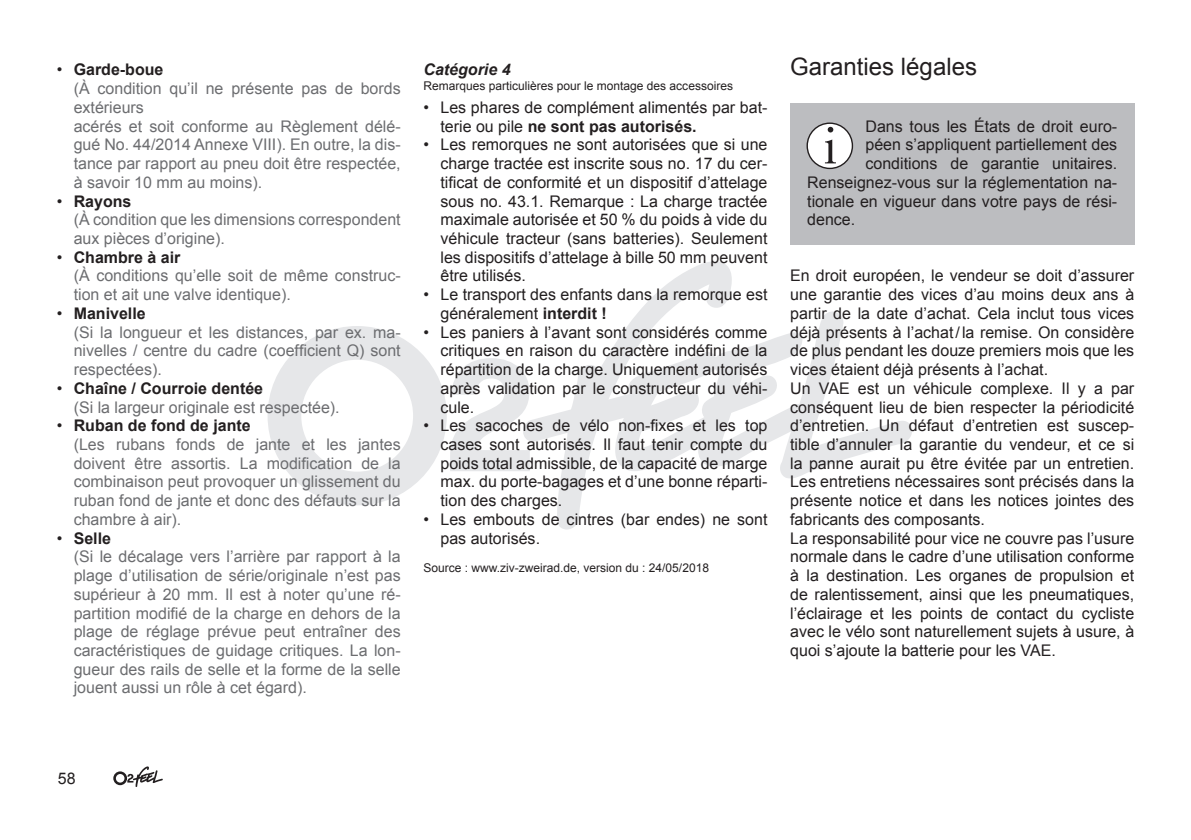
<style>
.page{position:relative;width:1191px;height:840px;background:#fff}
.page>*{position:absolute;margin:0;border:0;box-sizing:border-box;transform-origin:0 0}
.t1{font:24px "Arial";color:#231f20}
.t2{font:16px/18.8px "Arial";color:#231f20}
.t3{font:16px/18.8px "Arial";color:#6c6d70}
.t4{font:italic 700 16px "Arial";color:#231f20}
.t5{font:12px "Arial";color:#231f20}
.s1{color:#231f20}
.s2{font-weight:700;color:#231f20}
.s3{font-weight:700}
</style>
<div class="page">
<svg style="left:530px;top:261px;width:382px;height:268px"></svg>
<svg style="left:267px;top:326px;width:263px;height:179px"></svg>
<svg style="left:113px;top:766px;width:50px;height:20px"></svg>
<div style="left:790px;top:103px;width:344px;height:141px;background:#bcbdc0"></div>
<div style="left:807px;top:123px;width:45px;height:45px;background:#fff;border-radius:50%"></div>
<div style="left:806px;top:122px;width:47px;height:47px;border:1px solid #231f20;border-radius:50%"></div>
<svg style="left:827px;top:127px;width:6px;height:5px"></svg>
<svg style="left:825px;top:139px;width:11px;height:24px"></svg>
<p class="t3" style="left:74px;top:61px;width:328px;text-indent:-17px"><span class="s1">•</span> <span class="s2">Garde-boue<br></span>(À condition qu’il ne présente pas de bords extérieurs<br>acérés et soit conforme au Règlement délé&shy;gué No. 44/2014 Annexe VIII). En outre, la dis&shy;tance par rapport au pneu doit être respectée, à savoir 10 mm au moins).</p>
<p class="t3" style="left:74px;top:191px;width:328px;text-indent:-17px"><span class="s1">•</span> <span class="s2">Rayons<br></span>(À condition que les dimensions correspondent aux pièces d’origine).</p>
<p class="t3" style="left:74px;top:248px;width:328px;text-indent:-17px"><span class="s1">•</span> <span class="s2">Chambre à air<br></span>(À conditions qu’elle soit de même construc&shy;tion et ait une valve identique).</p>
<p class="t3" style="left:74px;top:304px;width:328px;text-indent:-17px"><span class="s1">•</span> <span class="s2">Manivelle<br></span>(Si la longueur et les distances, par ex. ma&shy;nivelles / centre du cadre (coefficient Q) sont respectées).</p>
<p class="t3" style="left:74px;top:379px;width:267px;text-indent:-17px"><span class="s1">•</span> <span class="s2">Chaîne / Courroie dentée<br></span>(Si la largeur originale est respectée).</p>
<p class="t3" style="left:74px;top:416px;width:328px;text-indent:-17px"><span class="s1">•</span> <span class="s2">Ruban de fond de jante<br></span>(Les rubans fonds de jante et les jantes doivent être assortis. La modification de la combinaison peut provoquer un glissement du ruban fond de jante et donc des défauts sur la chambre à air).</p>
<p class="t3" style="left:74px;top:528px;width:328px;text-indent:-17px"><span class="s1">•</span> <span class="s2">Selle<br></span>(Si le décalage vers l’arrière par rapport à la plage d’utilisation de série/originale n’est pas supérieur à 20 mm. Il est à noter qu’une ré&shy;partition modifié de la charge en dehors de la plage de réglage prévue peut entraîner des caractéristiques de guidage critiques. La lon&shy;gueur des rails de selle et la forme de la selle jouent aussi un rôle à cet égard).</p>
<p class="t4" style="left:423px;top:59px;width:89px">Catégorie 4</p>
<p class="t5" style="left:423px;top:77px;width:311px">Remarques particulières pour le montage des accessoires</p>
<p class="t2" style="left:440px;top:98px;width:328px;text-indent:-17px">• Les phares de complément alimentés par bat&shy;terie ou pile <span class="s3">ne sont pas autorisés.</span></p>
<p class="t2" style="left:440px;top:135px;width:328px;text-align:justify;text-indent:-17px">• Les remorques ne sont autorisées que si une charge tractée est inscrite sous no. 17 du cer&shy;tificat de conformité et un dispositif d’attelage sous no. 43.1. Remarque : La charge tractée maximale autorisée et 50 % du poids à vide du véhicule tracteur (sans batteries). Seulement les dispositifs d’attelage à bille 50 mm peuvent être utilisés.</p>
<p class="t2" style="left:440px;top:285px;width:328px;text-indent:-17px">• Le transport des enfants dans la remorque est généralement <span class="s3">interdit !</span></p>
<p class="t2" style="left:440px;top:322px;width:328px;text-align:justify;text-indent:-17px">• Les paniers à l’avant sont considérés comme critiques en raison du caractère indéfini de la répartition de la charge. Uniquement autorisés après validation par le constructeur du véhi&shy;cule.</p>
<p class="t2" style="left:440px;top:416px;width:328px;text-align:justify;text-indent:-17px">• Les sacoches de vélo non-fixes et les top cases sont autorisés. Il faut tenir compte du poids total admissible, de la capacité de marge max. du porte-bagages et d’une bonne réparti&shy;tion des charges.</p>
<p class="t2" style="left:440px;top:509px;width:328px;text-indent:-17px">• Les embouts de cintres (bar endes) ne sont pas autorisés.</p>
<p class="t5" style="left:423px;top:559px;width:287px">Source : www.ziv-zweirad.de, version du : 24/05/2018</p>
<h1 class="t1" style="left:790px;top:51px;width:188px">Garanties légales</h1>
<p class="t2" style="left:865px;top:117px;width:253px">Dans tous les États de droit euro-</p>
<p class="t2" style="left:865px;top:135px;width:253px">péen s’appliquent partiellement des</p>
<p class="t2" style="left:865px;top:154px;width:253px">conditions de garantie unitaires.</p>
<p class="t2" style="left:807px;top:173px;width:311px">Renseignez-vous sur la réglementation na-</p>
<p class="t2" style="left:807px;top:191px;width:311px">tionale en vigueur dans votre pays de rési-</p>
<p class="t2" style="left:807px;top:210px;width:50px">dence.</p>
<p class="t2" style="left:790px;top:266px;width:345px">En droit européen, le vendeur se doit d’assurer une garantie des vices d’au moins deux ans à partir de la date d’achat. Cela inclut tous vices déjà présents à l’achat / la remise. On considère de plus pendant les douze premiers mois que les vices étaient déjà présents à l’achat.<br>Un VAE est un véhicule complexe. Il y a par conséquent lieu de bien respecter la périodicité d’entretien. Un défaut d’entretien est suscep&shy;tible d’annuler la garantie du vendeur, et ce si la panne aurait pu être évitée par un entretien.<br>Les entretiens nécessaires sont précisés dans la présente notice et dans les notices jointes des fabricants des composants.<br>La responsabilité pour vice ne couvre pas l’usure normale dans le cadre d’une utilisation conforme à la destination. Les organes de propulsion et de ralentissement, ainsi que les pneumatiques, l’éclairage et les points de contact du cycliste avec le vélo sont naturellement sujets à usure, à quoi s’ajoute la batterie pour les VAE.</p>
<p class="t2" style="left:58px;top:768px;width:19px">58</p>
</div>
